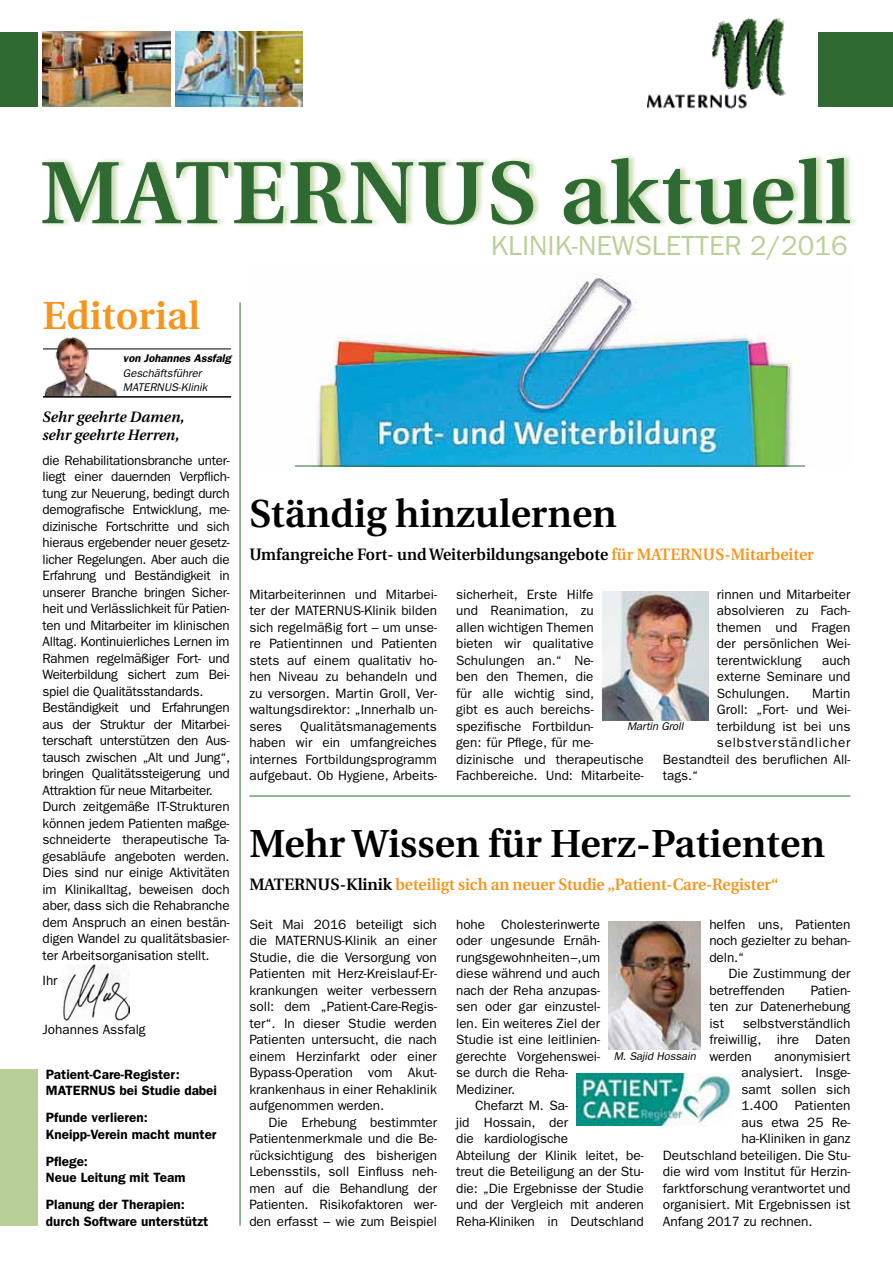
<style>
.page{position:relative;width:893px;height:1263px;background:#fff}
.page>*{position:absolute;margin:0;border:0;box-sizing:border-box;transform-origin:0 0}
.t1{font:600 88.2px "Utopia";letter-spacing:.015em;color:#2e6a32}
.t2{font:600 39px "Utopia";color:#000}
.t3{font:600 39px "Utopia";color:#f7941e}
.t4{font:27.75px "Franklin Gothic";color:#b8d097}
.t5{font:600 16.5px "Utopia";color:#000;scale:.96 1}
.t6{font:600 16.5px "Utopia";letter-spacing:-.005em;color:#f7941e;scale:.96 1}
.t7{font:italic 600 15px/18px "Utopia";color:#000}
.t8{font:13.5px/16.5px "Franklin Gothic";letter-spacing:-.005em;color:#000;text-align:justify}
.t9{font:600 13.5px/16.5px "Franklin Gothic";color:#000}
.t10{font:13.5px "Franklin Gothic";letter-spacing:.055em;color:#000}
.t11{font:italic 11.25px/14.2px "Franklin Gothic";color:#000}
.t12{font:italic 600 11.25px "Franklin Gothic";color:#000}
.s1{color:#f7941e}
.s2{color:#000}
</style>
<div class="page">
<img style="left:294px;top:273px;width:511px;height:193px">
<hr style="left:249px;top:796px;width:601px;height:1px;background:#2e6a32">
<img style="left:609px;top:921px;width:92px;height:129px">
<img style="left:577px;top:1074px;width:155px;height:51px">
<div style="left:42px;top:153px;width:816px;height:75px;background:#b8d097;opacity:.75"></div>
<img style="left:63px;top:964px;width:66px;height:56px">
<div style="left:819px;top:32px;width:74px;height:74px;background:#2e6a32"></div>
<div style="left:0;top:32px;width:37px;height:74px;background:#2e6a32"></div>
<div style="left:0;top:1069px;width:37px;height:157px;background:#b8d097"></div>
<img style="left:43px;top:32px;width:127px;height:74px">
<img style="left:175px;top:32px;width:128px;height:74px">
<hr style="left:240px;top:302px;width:1px;height:924px;background:#2e6a32">
<img style="left:647px;top:18px;width:139px;height:91px">
<hr style="left:43px;top:348px;width:188px;height:1px;background:#000">
<img style="left:42px;top:336px;width:77px;height:61px">
<hr style="left:43px;top:396px;width:188px;height:2px;background:#000">
<img style="left:602px;top:591px;width:106px;height:129px">
<hr style="left:295px;top:466px;width:510px;height:1px;background:#2e6a32">
<h1 class="t1" style="left:40px;top:143px;width:144px">Maternus</h1>
<h1 class="t1" style="left:560px;top:143px;width:293px">aktuell</h1>
<h2 class="t3" style="left:43px;top:294px;width:159px">Editorial</h2>
<p class="t12" style="left:123px;top:352px;width:109px">von Johannes Assfalg</p>
<p class="t11" style="left:123px;top:366px;width:86px">Geschäftsführer<br>Maternus-Klinik</p>
<p class="t7" style="left:43px;top:408px;width:144px">Sehr geehrte Damen, sehr geehrte Herren,</p>
<p class="t8" style="left:43px;top:452px;width:189px;text-align:left">die Rehabilitationsbranche unter&shy;liegt einer dauernden Verpflich&shy;tung zur Neuerung, bedingt durch demografische Entwicklung, me&shy;dizinische Fortschritte und sich hieraus ergebender neuer gesetz&shy;licher Regelungen. Aber auch die Erfahrung und Beständigkeit in unserer Branche bringen Sicher&shy;heit und Verlässlichkeit für Patien&shy;ten und Mitarbeiter im klinischen Alltag. Kontinuierliches Lernen im Rahmen regelmäßiger Fort- und Weiterbildung sichert zum Bei&shy;spiel die Qualitätsstandards.<br>Beständigkeit und Erfahrungen aus der Struktur der Mitarbei&shy;terschaft unterstützen den Aus&shy;tausch zwischen „Alt und Jung“, bringen Qualitätssteigerung und Attraktion für neue Mitarbeiter.<br>Durch zeitgemäße IT-Strukturen können jedem Patienten maßge&shy;schneiderte therapeutische Ta&shy;gesabläufe angeboten werden.<br>Dies sind nur einige Aktivitäten im Klinikalltag, beweisen doch aber, dass sich die Rehabranche dem Anspruch an einen bestän&shy;digen Wandel zu qualitätsbasier&shy;ter Arbeitsorganisation stellt.</p>
<p class="t8" style="left:43px;top:972px;width:17px">Ihr</p>
<p class="t8" style="left:43px;top:1021px;width:105px">Johannes Assfalg</p>
<p class="t9" style="left:46px;top:1066px;width:173px">Patient-Care-Register:<br>MATERNUS bei Studie dabei</p>
<p class="t9" style="left:46px;top:1109px;width:172px">Pfunde verlieren:<br>Kneipp-Verein macht munter</p>
<p class="t9" style="left:46px;top:1153px;width:141px">Pflege:<br>Neue Leitung mit Team</p>
<p class="t9" style="left:46px;top:1196px;width:164px">Planung der Therapien: durch Software unterstützt</p>
<h3 class="t4" style="left:491px;top:229px;width:358px">KLINIK-NEWSLETTER 2/2016</h3>
<h2 class="t2" style="left:249px;top:491px;width:369px">Ständig hinzulernen</h2>
<p class="t5" style="left:249px;top:545px;width:590px">Umfangreiche Fort- und Weiterbildungsangebote <span class="s1">für MATERNUS-Mitarbeiter</span></p>
<p class="t8" style="left:249px;top:586px;width:189px">Mitarbeiterinnen und Mitarbei&shy;ter der MATERNUS-Klinik bilden sich regelmäßig fort – um unse&shy;re Patientinnen und Patienten stets auf einem qualitativ ho&shy;hen Niveau zu behandeln und zu versorgen. Martin Groll, Ver&shy;waltungsdirektor: „Innerhalb un&shy;seres</p>
<p class="t8" style="left:249px;top:718px;width:189px;text-indent:51px">Qualitätsmanagements haben wir ein umfangreiches internes Fortbildungsprogramm aufgebaut. Ob Hygiene, Arbeits-</p>
<p class="t8" style="left:456px;top:586px;width:189px;text-align:left">sicherheit, Erste Hilfe<br>und Reanimation, zu<br>allen wichtigen Themen<br>bieten wir qualitative<br>Schulungen an.“ Ne-<br>ben den Themen, die<br>für alle wichtig sind,<br>gibt es auch bereichs&shy;spezifische Fortbildun-<br>gen: für Pflege, für me&shy;dizinische und therapeutische<br>Fachbereiche. Und: Mitarbeite-</p>
<p class="t8" style="left:717px;top:586px;width:135px">rinnen und Mitarbeiter absolvieren zu Fach&shy;themen und Fragen der persönlichen Wei&shy;terentwicklung</p>
<p class="t8" style="left:717px;top:652px;width:135px;text-indent:105px">auch externe Seminare und Schulungen.</p>
<p class="t8" style="left:812px;top:685px;width:40px">Martin</p>
<p class="t8" style="left:717px;top:701px;width:135px">Groll: „Fort- und Wei-</p>
<p class="t8" style="left:717px;top:718px;width:135px">terbildung ist bei uns</p>
<p class="t10" style="left:717px;top:735px;width:135px">selbstverständlicher</p>
<p class="t8" style="left:663px;top:751px;width:189px">Bestandteil des beruflichen All-</p>
<p class="t8" style="left:663px;top:767px;width:37px">tags.“</p>
<p class="t11" style="left:627px;top:719px;width:58px">Martin Groll</p>
<h2 class="t2" style="left:249px;top:822px;width:577px">Mehr Wissen für Herz-Patienten</h2>
<p class="t6" style="left:249px;top:875px;width:553px"><span class="s2">MATERNUS-Klinik</span> beteiligt sich an neuer Studie „Patient-Care-Register“</p>
<p class="t8" style="left:249px;top:916px;width:189px">Seit Mai 2016 beteiligt sich die MATERNUS-Klinik an einer Studie, die die Versorgung von Patienten mit Herz-Kreislauf-Er&shy;krankungen weiter verbessern soll: dem „Patient-Care-Regis&shy;ter“. In dieser Studie werden Patienten untersucht, die nach einem Herzinfarkt oder einer Bypass-Operation vom Akut&shy;krankenhaus in einer Rehaklinik aufgenommen werden.</p>
<p class="t8" style="left:249px;top:1114px;width:189px;text-indent:19px">Die Erhebung bestimmter Patientenmerkmale und die Be&shy;rücksichtigung des bisherigen Lebensstils, soll Einfluss neh&shy;men auf die Behandlung der Patienten. Risikofaktoren wer&shy;den erfasst – wie zum Beispiel</p>
<p class="t8" style="left:709px;top:916px;width:143px">helfen uns, Patienten noch gezielter zu behan&shy;deln.“</p>
<p class="t8" style="left:709px;top:965px;width:143px;text-indent:19px">Die Zustimmung der betreffenden</p>
<p class="t8" style="left:456px;top:916px;width:145px">hohe Cholesterinwerte</p>
<p class="t8" style="left:456px;top:932px;width:145px">oder ungesunde Ernäh-</p>
<p class="t8" style="left:456px;top:949px;width:145px">rungsgewohnheiten –, um</p>
<p class="t8" style="left:456px;top:965px;width:145px">diese während und auch</p>
<p class="t8" style="left:456px;top:982px;width:145px">nach der Reha anzupas-</p>
<p class="t8" style="left:456px;top:998px;width:145px">sen oder gar einzustel-</p>
<p class="t8" style="left:456px;top:1015px;width:145px">len. Ein weiteres Ziel der</p>
<p class="t8" style="left:456px;top:1031px;width:145px">Studie ist eine leitlinien-</p>
<p class="t8" style="left:456px;top:1048px;width:145px">gerechte Vorgehenswei-</p>
<p class="t8" style="left:456px;top:1064px;width:113px">se durch die Reha-</p>
<p class="t8" style="left:456px;top:1081px;width:61px">Mediziner.</p>
<p class="t8" style="left:475px;top:1097px;width:94px">Chefarzt M. Sa-</p>
<p class="t8" style="left:456px;top:1114px;width:113px">jid Hossain, der</p>
<p class="t8" style="left:456px;top:1130px;width:113px">die kardiologische</p>
<p class="t8" style="left:456px;top:1147px;width:189px">Abteilung der Klinik leitet, be-</p>
<p class="t8" style="left:456px;top:1163px;width:189px">treut die Beteiligung an der Stu-</p>
<p class="t8" style="left:456px;top:1180px;width:189px">die: „Die Ergebnisse der Studie</p>
<p class="t8" style="left:456px;top:1196px;width:189px">und der Vergleich mit anderen</p>
<p class="t8" style="left:456px;top:1213px;width:189px">Reha-Kliniken in Deutschland</p>
<p class="t8" style="left:709px;top:982px;width:143px;text-indent:101px">Patien&shy;ten zur Datenerhebung ist</p>
<p class="t8" style="left:709px;top:1015px;width:143px;text-indent:33px">selbstverständlich freiwillig, ihre Daten werden</p>
<p class="t8" style="left:774px;top:1048px;width:77px">anonymisiert</p>
<p class="t8" style="left:741px;top:1064px;width:111px">analysiert. Insge-</p>
<p class="t8" style="left:741px;top:1081px;width:111px">samt sollen sich</p>
<p class="t8" style="left:741px;top:1097px;width:111px">1.400 Patienten</p>
<p class="t8" style="left:741px;top:1114px;width:111px">aus etwa 25 Re-</p>
<p class="t8" style="left:741px;top:1130px;width:111px">ha-Kliniken in ganz</p>
<p class="t8" style="left:663px;top:1147px;width:189px">Deutschland beteiligen. Die Stu-</p>
<p class="t8" style="left:663px;top:1163px;width:189px">die wird vom Institut für Herzin-</p>
<p class="t8" style="left:663px;top:1180px;width:189px">farktforschung verantwortet und</p>
<p class="t8" style="left:663px;top:1196px;width:189px">organisiert. Mit Ergebnissen ist</p>
<p class="t8" style="left:663px;top:1213px;width:151px">Anfang 2017 zu rechnen.</p>
<p class="t11" style="left:614px;top:1049px;width:84px">M. Sajid Hossain</p>
</div>
